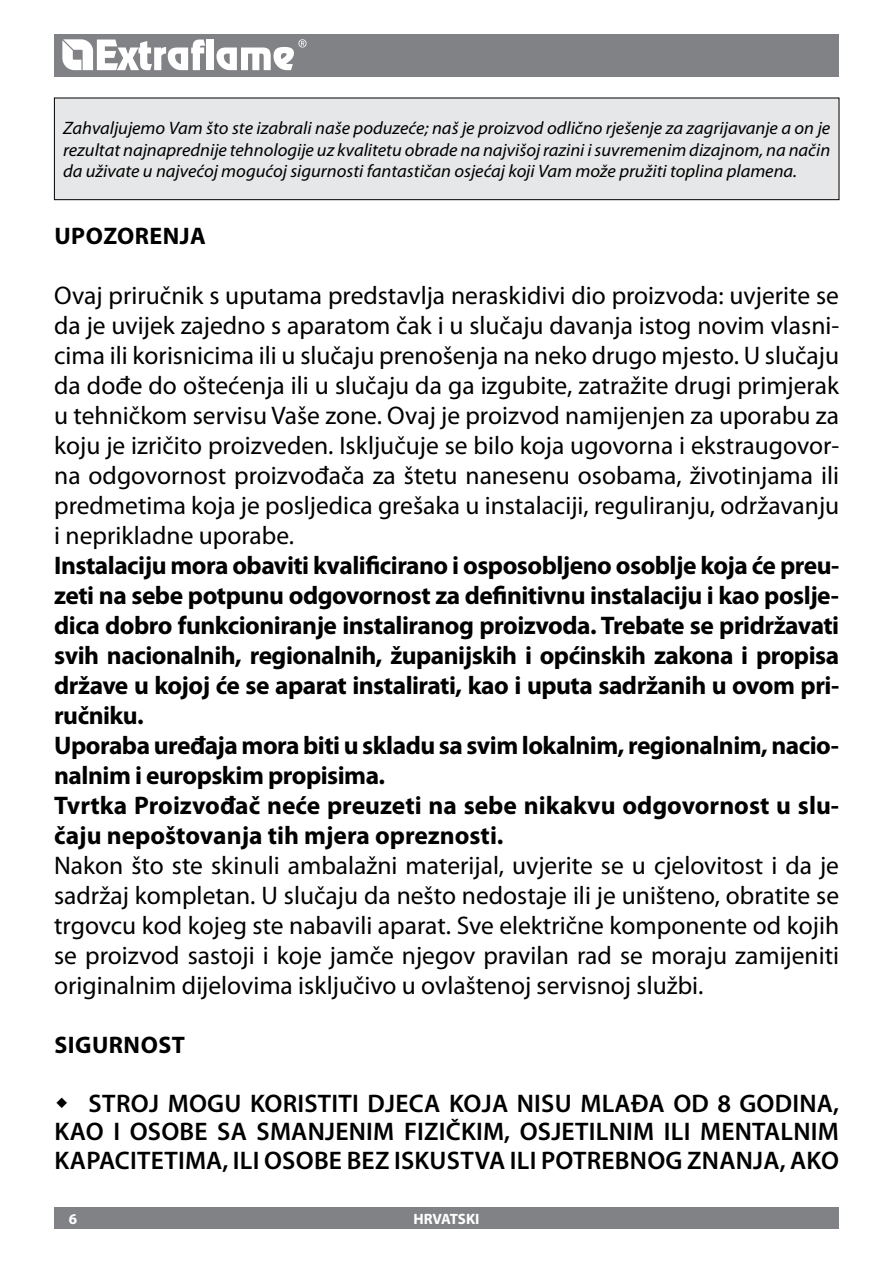
<style>
.page{position:relative;width:893px;height:1263px;background:#fff}
.page>*{position:absolute;margin:0;border:0;box-sizing:border-box;transform-origin:0 0}
.t1{font:25.5px/30px "Myriad Pro";color:#000;text-align:justify}
.t2{font:700 25.5px/30px "Myriad Pro";letter-spacing:-.02em;color:#000}
.t3{font:600 25.5px/28.5px "Myriad Pro";letter-spacing:.01em;color:#000;text-align:justify}
.t4{font:700 24px "Myriad Pro";letter-spacing:.02em;color:#000}
.t5{font:italic 18px/21.6px "Myriad Pro";color:#000;text-align:justify}
.t6{font:700 15px "Myriad Pro";letter-spacing:-.005em;color:#fff}
</style>
<div class="page">
<div style="left:54px;top:34px;width:785px;height:43px;background:#808285"></div>
<div style="left:54px;top:1208px;width:785px;height:21px;background:#808285"></div>
<svg style="left:62px;top:39px;width:143px;height:31px"></svg>
<div style="left:207px;top:40px;width:7px;height:30px;background:#fff"></div>
<svg style="left:216px;top:39px;width:90px;height:31px"></svg>
<div style="left:54px;top:98px;width:785px;height:102px;background:#e6e7e8"></div>
<div style="left:54px;top:98px;width:785px;height:102px;border:1px solid #000"></div>
<p class="t5" style="left:63px;top:117px;width:769px">Zahvaljujemo Vam što ste izabrali naše poduzeće; naš je proizvod odlično rješenje za zagrijavanje a on je rezultat najnaprednije tehnologije uz kvalitetu obrade na najvišoj razini i suvremenim dizajnom, na način da uživate u najvećoj mogućoj sigurnosti fantastičan osjećaj koji Vam može pružiti toplina plamena.</p>
<p class="t4" style="left:54px;top:220px;width:153px">Upozorenja</p>
<p class="t1" style="left:54px;top:280px;width:787px">Ovaj priručnik s uputama predstavlja neraskidivi dio proizvoda: uvjerite se da je uvijek zajedno s aparatom čak i u slučaju davanja istog novim vlasni&shy;cima ili korisnicima ili u slučaju prenošenja na neko drugo mjesto. U slučaju da dođe do oštećenja ili u slučaju da ga izgubite, zatražite drugi primjerak u tehničkom servisu Vaše zone. Ovaj je proizvod namijenjen za uporabu za koju je izričito proizveden. Isključuje se bilo koja ugovorna i ekstraugovor&shy;na odgovornost proizvođača za štetu nanesenu osobama, životinjama ili predmetima koja je posljedica grešaka u instalaciji, reguliranju, održavanju i neprikladne uporabe.</p>
<p class="t2" style="left:54px;top:550px;width:786px">Instalaciju mora obaviti kvalificirano i osposobljeno osoblje koja će preu&shy;zeti na sebe potpunu odgovornost za definitivnu instalaciju i kao poslje&shy;dica dobro funkcioniranje instaliranog proizvoda. Trebate se pridržavati svih nacionalnih, regionalnih, županijskih i općinskih zakona i propisa države u kojoj će se aparat instalirati, kao i uputa sadržanih u ovom pri&shy;ručniku.<br>Uporaba uređaja mora biti u skladu sa svim lokalnim, regionalnim, nacio&shy;nalnim i europskim propisima.<br>Tvrtka Proizvođač neće preuzeti na sebe nikakvu odgovornost u slu&shy;čaju nepoštovanja tih mjera opreznosti.</p>
<p class="t1" style="left:54px;top:850px;width:786px">Nakon što ste skinuli ambalažni materijal, uvjerite se u cjelovitost i da je sadržaj kompletan. U slučaju da nešto nedostaje ili je uništeno, obratite se trgovcu kod kojeg ste nabavili aparat. Sve električne komponente od kojih se proizvod sastoji i koje jamče njegov pravilan rad se moraju zamijeniti originalnim dijelovima isključivo u ovlaštenoj servisnoj službi.</p>
<p class="t4" style="left:54px;top:1029px;width:118px">Sigurnost</p>
<p class="t3" style="left:54px;top:1088px;width:786px;text-indent:34px">STROJ MOGU KORISTITI DJECA KOJA NISU MLAĐA OD 8 GODINA, KAO I OSOBE SA SMANJENIM FIZIČKIM, OSJETILNIM ILI MENTALNIM KAPACITETIMA, ILI OSOBE BEZ ISKUSTVA ILI POTREBNOG ZNANJA, AKO</p>
<p class="t6" style="left:69px;top:1209px;width:10px">6</p>
<p class="t6" style="left:413px;top:1209px;width:68px">HRVATSKI</p>
</div>
